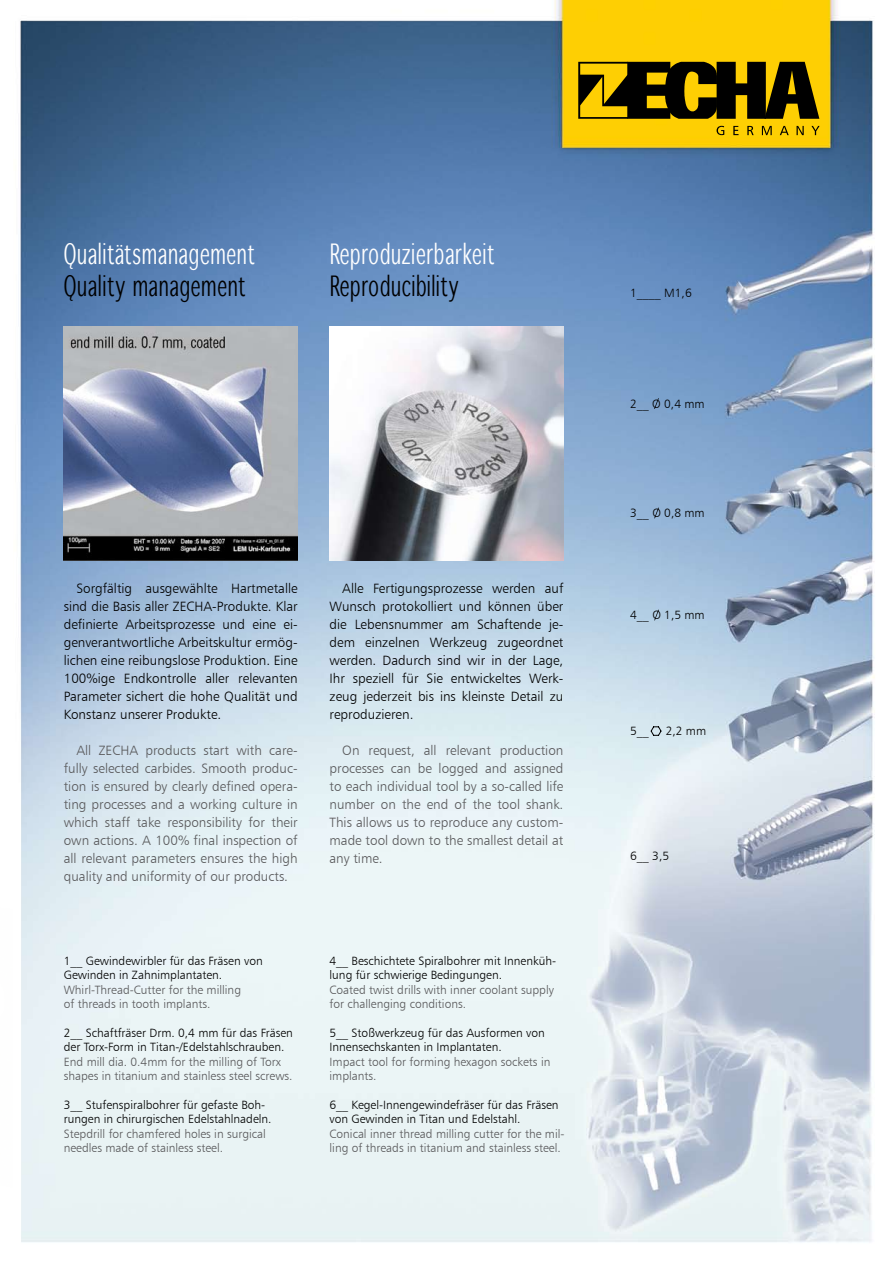
<style>
.page{position:relative;width:893px;height:1263px;background:#fff}
.page>*{position:absolute;margin:0;border:0;box-sizing:border-box;transform-origin:0 0}
.t1{font:27px "Winterthur Condensed";letter-spacing:.02em;color:#fff}
.t2{font:27px "Winterthur Condensed";letter-spacing:.02em;color:#000}
.t3{font:13.5px/18px "Humanist 777 BT Light B";color:#000;text-align:justify}
.t4{font:13.5px/18px "Humanist 777 BT Light B";color:#58585a;text-align:justify}
.t5{font:12px/14.4px "Humanist 777 BT Light B";color:#000}
.t6{font:12px/14.4px "Humanist 777 BT Light B";color:#58585a}
</style>
<div class="page">
<img style="left:20px;top:0;width:855px;height:1242px">
<img style="left:64px;top:326px;width:234px;height:234px">
<img style="left:330px;top:326px;width:234px;height:234px">
<svg style="left:654px;top:398px;width:5px;height:11px"></svg>
<svg style="left:654px;top:508px;width:5px;height:10px"></svg>
<svg style="left:654px;top:610px;width:5px;height:10px"></svg>
<svg style="left:650px;top:726px;width:12px;height:10px"></svg>
<svg style="left:717px;top:126px;width:7px;height:9px"></svg>
<svg style="left:733px;top:126px;width:5px;height:9px"></svg>
<svg style="left:747px;top:126px;width:7px;height:9px"></svg>
<svg style="left:762px;top:126px;width:10px;height:9px"></svg>
<svg style="left:780px;top:126px;width:9px;height:9px"></svg>
<svg style="left:796px;top:126px;width:8px;height:9px"></svg>
<svg style="left:811px;top:126px;width:9px;height:9px"></svg>
<svg style="left:578px;top:62px;width:241px;height:57px;background:#564600"></svg>
<h1 class="t1" style="left:64px;top:237px;width:193px">Qualitätsmanagement</h1>
<h1 class="t2" style="left:64px;top:269px;width:184px">Quality management</h1>
<h1 class="t1" style="left:330px;top:237px;width:167px">Reproduzierbarkeit</h1>
<h1 class="t2" style="left:330px;top:269px;width:131px">Reproducibility</h1>
<p class="t3" style="left:64px;top:579px;width:235px;text-indent:13px">Sorgfältig ausgewählte Hartmetalle sind die Basis aller ZECHA-Produkte. Klar definierte Arbeitsprozesse und eine ei&shy;genverantwortliche Arbeitskultur ermög&shy;lichen eine reibungslose Produktion. Eine 100%ige Endkontrolle aller relevanten Parameter sichert die hohe Qualität und Konstanz unserer Produkte.</p>
<p class="t4" style="left:64px;top:741px;width:235px;text-indent:13px">All ZECHA products start with care&shy;fully selected carbides. Smooth produc&shy;tion is ensured by clearly defined opera&shy;ting processes and a working culture in which staff take responsibility for their own actions. A 100% final inspection of all relevant parameters ensures the high quality and uniformity of our products.</p>
<p class="t5" style="left:64px;top:953px;width:200px">1__ Gewindewirbler für das Fräsen von<br>Gewinden in Zahnimplantaten.</p>
<p class="t6" style="left:64px;top:982px;width:179px">Whirl-Thread-Cutter for the milling of threads in tooth implants.</p>
<p class="t5" style="left:64px;top:1025px;width:231px">2__ Schaftfräser Drm. 0,4 mm für das Fräsen der Torx-Form in Titan-/Edelstahlschrauben.</p>
<p class="t6" style="left:64px;top:1054px;width:230px">End mill dia. 0.4mm for the milling of Torx shapes in titanium and stainless steel screws.</p>
<p class="t5" style="left:64px;top:1097px;width:209px">3__ Stufenspiralbohrer für gefaste Boh&shy;rungen in chirurgischen Edelstahlnadeln.</p>
<p class="t6" style="left:64px;top:1126px;width:204px">Stepdrill for chamfered holes in surgical needles made of stainless steel.</p>
<p class="t3" style="left:330px;top:579px;width:235px;text-indent:13px">Alle Fertigungsprozesse werden auf Wunsch protokolliert und können über die Lebensnummer am Schaftende je&shy;dem einzelnen Werkzeug zugeordnet werden. Dadurch sind wir in der Lage, Ihr speziell für Sie entwickeltes Werk&shy;zeug jederzeit bis ins kleinste Detail zu reproduzieren.</p>
<p class="t4" style="left:330px;top:741px;width:235px;text-indent:13px">On request, all relevant production processes can be logged and assigned to each individual tool by a so-called life number on the end of the tool shank.<br>This allows us to reproduce any custom&shy;made tool down to the smallest detail at any time.</p>
<p class="t5" style="left:330px;top:953px;width:228px">4__ Beschichtete Spiralbohrer mit Innenküh&shy;lung für schwierige Bedingungen.</p>
<p class="t6" style="left:330px;top:982px;width:226px">Coated twist drills with inner coolant supply for challenging conditions.</p>
<p class="t5" style="left:330px;top:1025px;width:217px">5__ Stoßwerkzeug für das Ausformen von<br>Innensechskanten in Implantaten.</p>
<p class="t6" style="left:330px;top:1054px;width:222px">Impact tool for forming hexagon sockets in implants.</p>
<p class="t5" style="left:330px;top:1097px;width:231px">6__ Kegel-Innengewindefräser für das Fräsen von Gewinden in Titan und Edelstahl.</p>
<p class="t6" style="left:330px;top:1126px;width:236px">Conical inner thread milling cutter for the mil&shy;ling of threads in titanium and stainless steel.</p>
<p class="t5" style="left:630px;top:286px;width:63px">1____ M1,6</p>
<p class="t5" style="left:630px;top:396px;width:76px">2__ O 0,4 mm</p>
<p class="t5" style="left:630px;top:506px;width:76px">3__ O 0,8 mm</p>
<p class="t5" style="left:630px;top:608px;width:76px">4__ O 1,5 mm</p>
<p class="t5" style="left:630px;top:724px;width:20px">5__</p>
<p class="t5" style="left:666px;top:724px;width:42px">2,2 mm</p>
<p class="t5" style="left:630px;top:848px;width:40px">6__ 3,5</p>
</div>
